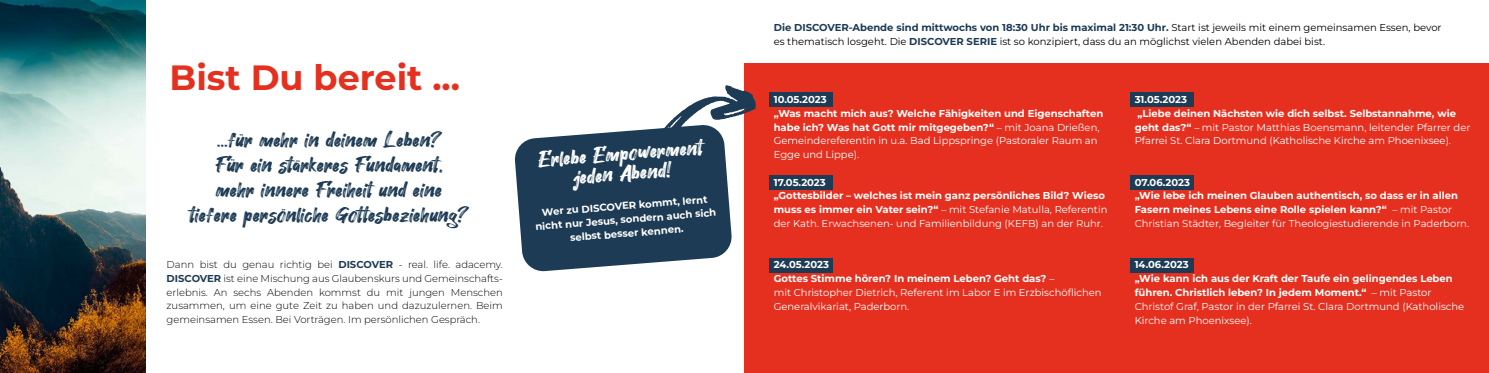
<style>
.page{position:relative;width:1489px;height:373px;background:#fff}
.page>*{position:absolute;margin:0;border:0;box-sizing:border-box;transform-origin:0 0}
.t1{font:700 35px "Montserrat";color:#e6301f}
.t2{font:22.5px/25px "Hey August";color:#1d3b54;text-align:center}
.t3{font:22.5px/20px "Hey August";color:#fff;text-align:center}
.t4{font:700 10px/13.8px "Montserrat";color:#fff}
.t5{font:10px/13.8px "Montserrat";color:#fff}
.t6{font:300 10px/13.8px "Montserrat";color:#000;text-align:justify}
.t7{font:10px/13.8px "Montserrat";color:#000}
.s1{font-weight:700;color:#1d3b54}
.s2{font-weight:400}
.s3{font-weight:700}
</style>
<div class="page">
<div style="left:744px;top:64px;width:744px;height:308px;background:#e6301f"></div>
<img style="left:0;top:0;width:145px;height:372px">
<svg style="left:667px;top:85px;width:89px;height:39px"></svg>
<div style="left:769px;top:92px;width:63px;height:14px;background:#1d3b54"></div>
<div style="left:1130px;top:92px;width:63px;height:14px;background:#1d3b54"></div>
<div style="left:769px;top:175px;width:63px;height:14px;background:#1d3b54"></div>
<div style="left:1130px;top:175px;width:63px;height:14px;background:#1d3b54"></div>
<div style="left:769px;top:257px;width:63px;height:15px;background:#1d3b54"></div>
<div style="left:1130px;top:257px;width:63px;height:15px;background:#1d3b54"></div>
<svg style="left:514px;top:124px;width:218px;height:147px;background:#3c556b"></svg>
<h1 class="t1" style="left:170px;top:54px;width:292px">Bist Du bereit ...</h1>
<h2 class="t2" style="left:190px;top:128px;width:280px">...für mehr in deinem Leben?<br>Für ein stärkeres Fundament,<br>mehr innere Freiheit und eine tiefere persönliche Gottesbeziehung?</h2>
<p class="t6" style="left:167px;top:257px;width:338px">Dann bist du genau richtig bei <span class="s1">DISCOVER</span> - real. life. adacemy.<br><span class="s1">DISCOVER</span> ist eine Mischung aus Glaubenskurs und Gemeinschafts&shy;erlebnis. An sechs Abenden kommst du mit jungen Menschen zusammen, um eine gute Zeit zu haben und dazuzulernen. Beim gemeinsamen Essen. Bei Vorträgen. Im persönlichen Gespräch.</p>
<h2 class="t3" style="left:537px;top:151px;width:166px;rotate:-5deg">Erlebe Empowerment jeden Abend!</h2>
<p class="t4" style="left:533px;top:206px;width:183px;text-align:center;rotate:-5deg">Wer zu DISCOVER kommt, lernt nicht nur Jesus, sondern auch sich selbst besser kennen.</p>
<p class="t7" style="left:773px;top:20px;width:669px"><span class="s1">Die DISCOVER-Abende sind mittwochs von 18:30 Uhr bis maximal 21:30 Uhr.</span> Start ist jeweils mit einem gemeinsamen Essen, bevor es thematisch losgeht. Die <span class="s1">DISCOVER SERIE</span> ist so konzipiert, dass du an möglichst vielen Abenden dabei bist.</p>
<p class="t4" style="left:773px;top:92px;width:331px">10.05.2023<br>„Was macht mich aus? Welche Fähigkeiten und Eigenschaften habe ich? Was hat Gott mir mitgegeben?“ <span class="s2">– mit Joana Drießen, Gemeindereferentin in u.a. Bad Lippspringe (Pastoraler Raum an Egge und Lippe).</span></p>
<p class="t4" style="left:773px;top:175px;width:335px">17.05.2023<br>„Gottesbilder – welches ist mein ganz persönliches Bild? Wieso muss es immer ein Vater sein?“ <span class="s2">– mit Stefanie Matulla, Referentin der Kath. Erwachsenen- und Familienbildung (KEFB) an der Ruhr.</span></p>
<p class="t5" style="left:773px;top:257px;width:329px"><span class="s3">24.05.2023<br>Gottes Stimme hören? In meinem Leben? Geht das?</span> –<br>mit Christopher Dietrich, Referent im Labor E im Erzbischöflichen Generalvikariat, Paderborn.</p>
<p class="t5" style="left:1134px;top:92px;width:337px"><span class="s3">31.05.2023<br>„Liebe deinen Nächsten wie dich selbst. Selbstannahme, wie geht das?“</span> – mit Pastor Matthias Boensmann, leitender Pfarrer der Pfarrei St. Clara Dortmund (Katholische Kirche am Phoenixsee).</p>
<p class="t4" style="left:1134px;top:175px;width:336px">07.06.2023<br>„Wie lebe ich meinen Glauben authentisch, so dass er in allen Fasern meines Lebens eine Rolle spielen kann?“ <span class="s2">– mit Pastor Christian Städter, Begleiter für Theologiestudierende in Paderborn.</span></p>
<p class="t4" style="left:1134px;top:257px;width:331px">14.06.2023<br>„Wie kann ich aus der Kraft der Taufe ein gelingendes Leben führen. Christlich leben? In jedem Moment.“ <span class="s2">– mit Pastor Christof Graf, Pastor in der Pfarrei St. Clara Dortmund (Katholische Kirche am Phoenixsee).</span></p>
</div>
